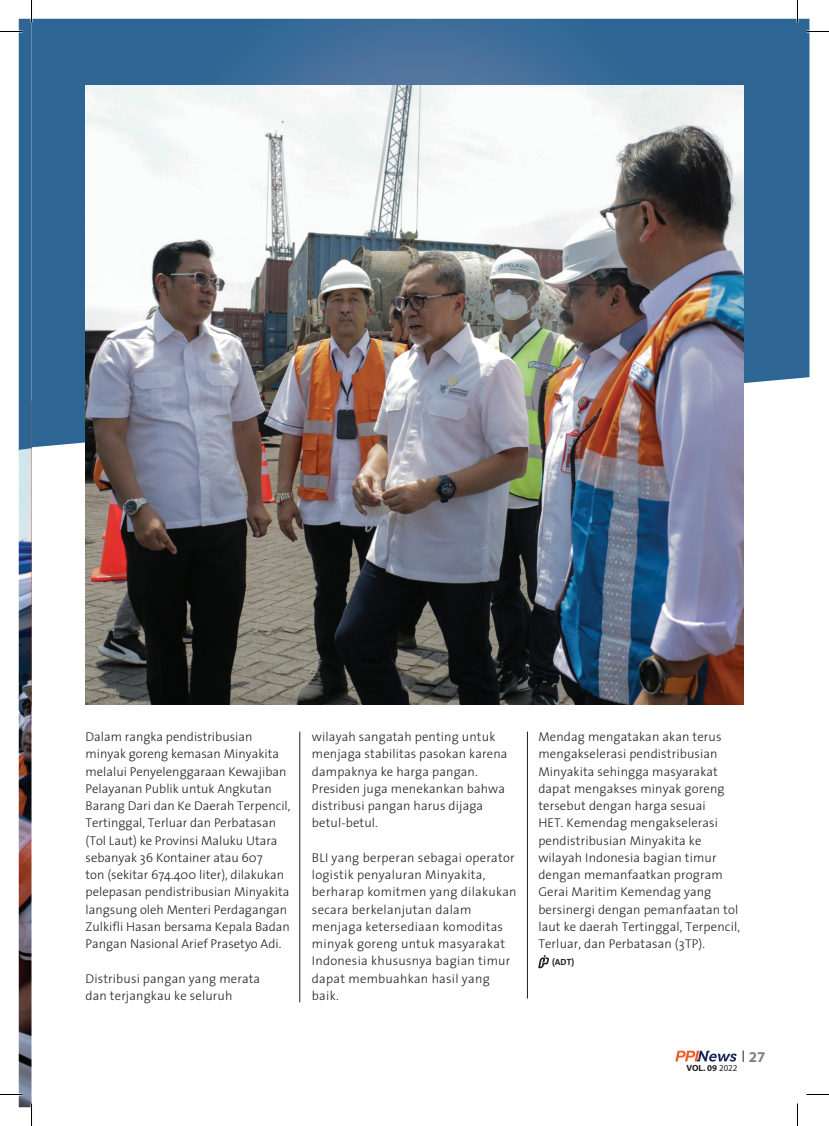
<style>
.page{position:relative;width:829px;height:1126px;background:#fff}
.page>*{position:absolute;margin:0;border:0;box-sizing:border-box;transform-origin:0 0}
.t1{font:700 15px "Myriad Pro";color:#808285}
.t2{font:12.75px/17.2px "thesanslight Plain";letter-spacing:.01em;color:#231f20}
.t3{font:700 9px "Myriad Pro";color:#231f20}
.t4{font:700 9px "The Sans";color:#231f20}
.s1{font-weight:400}
</style>
<div class="page">
<svg style="left:32px;top:19px;width:777px;height:428px;background:#3c6f9b"></svg>
<img style="left:19px;top:451px;width:13px;height:656px">
<svg style="left:538px;top:955px;width:11px;height:13px"></svg>
<hr style="left:527px;top:732px;width:1px;height:266px;background:#231f20">
<hr style="left:299px;top:732px;width:1px;height:270px;background:#231f20">
<img style="left:86px;top:85px;width:657px;height:620px">
<svg style="left:675px;top:1051px;width:61px;height:11px"></svg>
<hr style="left:796px;top:0;width:2px;height:22px;background:#fff">
<svg style="left:806px;top:31px;width:22px;height:1px"></svg>
<svg style="left:0;top:1094px;width:22px;height:1px"></svg>
<svg style="left:806px;top:1094px;width:22px;height:1px"></svg>
<svg style="left:0;top:0;width:32px;height:451px"></svg>
<svg style="left:31px;top:1103px;width:1px;height:23px"></svg>
<svg style="left:797px;top:0;width:1px;height:22px"></svg>
<svg style="left:797px;top:1103px;width:1px;height:23px"></svg>
<p class="t2" style="left:86px;top:728px;width:206px">Dalam rangka pendistribusian minyak goreng kemasan Minyakita melalui Penyelenggaraan Kewajiban Pelayanan Publik untuk Angkutan Barang Dari dan Ke Daerah Terpencil, Tertinggal, Terluar dan Perbatasan (Tol Laut) ke Provinsi Maluku Utara sebanyak 36 Kontainer atau 607<br>ton (sekitar 674.400 liter), dilakukan pelepasan pendistribusian Minyakita langsung oleh Menteri Perdagangan Zulkifli Hasan bersama Kepala Badan Pangan Nasional Arief Prasetyo Adi.</p>
<p class="t2" style="left:86px;top:969px;width:176px">Distribusi pangan yang merata dan terjangkau ke seluruh</p>
<p class="t2" style="left:312px;top:728px;width:197px">wilayah sangatah penting untuk menjaga stabilitas pasokan karena dampaknya ke harga pangan.<br>Presiden juga menekankan bahwa distribusi pangan harus dijaga betul-betul.</p>
<p class="t2" style="left:312px;top:849px;width:206px">BLI yang berperan sebagai operator logistik penyaluran Minyakita, berharap komitmen yang dilakukan secara berkelanjutan dalam menjaga ketersediaan komoditas minyak goreng untuk masyarakat<br>Indonesia khususnya bagian timur dapat membuahkan hasil yang baik.</p>
<p class="t2" style="left:538px;top:728px;width:203px">Mendag mengatakan akan terus mengakselerasi pendistribusian<br>Minyakita sehingga masyarakat dapat mengakses minyak goreng tersebut dengan harga sesuai<br>HET. Kemendag mengakselerasi pendistribusian Minyakita ke wilayah Indonesia bagian timur dengan memanfaatkan program<br>Gerai Maritim Kemendag yang bersinergi dengan pemanfaatan tol laut ke daerah Tertinggal, Terpencil,<br>Terluar, dan Perbatasan (3TP).</p>
<p class="t4" style="left:552px;top:955px;width:24px">(ADT)</p>
<p class="t3" style="left:686px;top:1062px;width:53px">VOL. 09 <span class="s1">2022</span></p>
<p class="t1" style="left:748px;top:1047px;width:18px">27</p>
</div>
